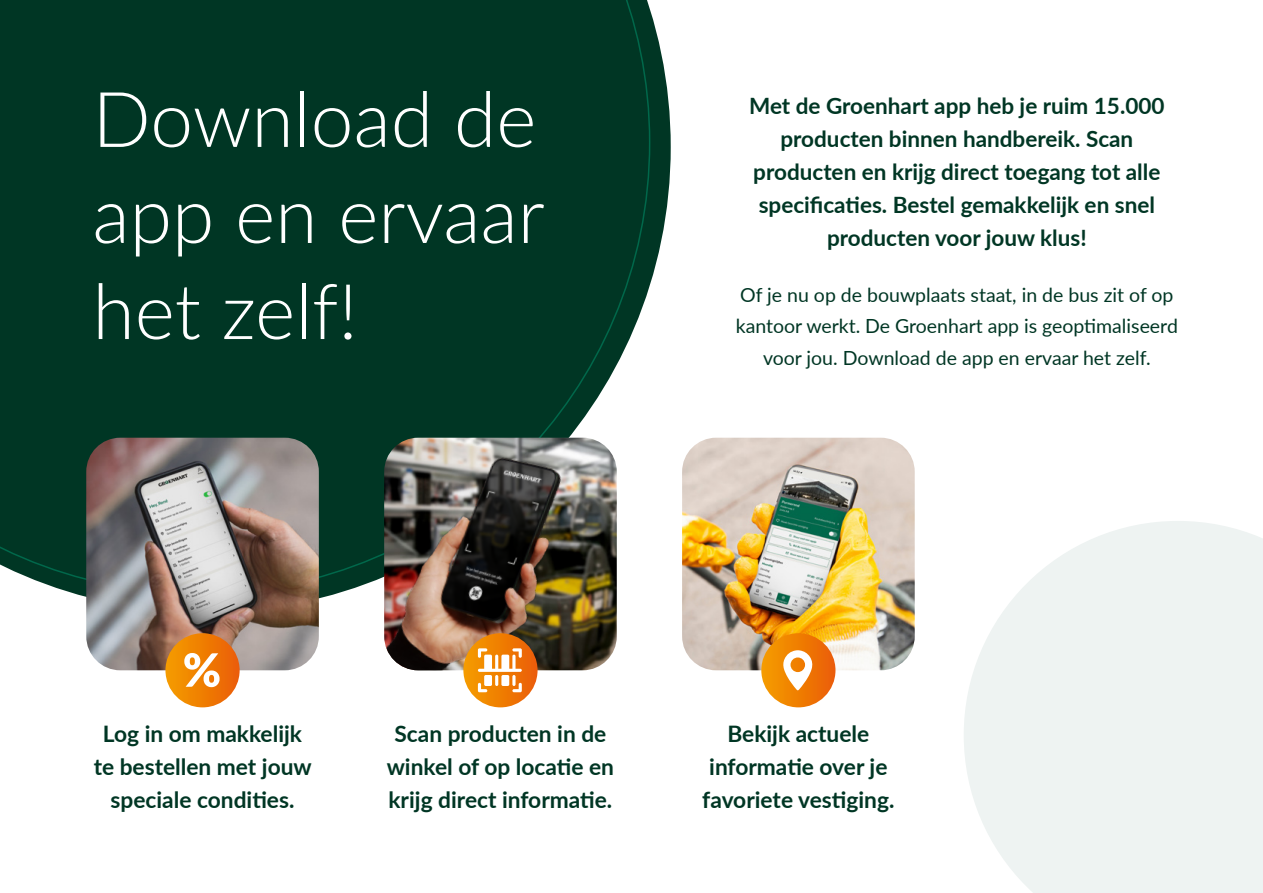
<style>
.page{position:relative;width:1263px;height:893px;background:#fff}
.page>*{position:absolute;margin:0;border:0;box-sizing:border-box;transform-origin:0 0}
.t1{font:300 76.8px/96px "Lato";color:#fff;text-align:justify}
.t2{font:700 22.65px/33.2px "Lato";color:#003624;text-align:center}
.t3{font:700 22.5px/33px "Lato";color:#003624;text-align:center}
.t4{font:19.5px/31.5px "Lato";color:#003624;text-align:center}
</style>
<div class="page">
<svg style="left:964px;top:521px;width:299px;height:372px;background:#f0f4f3"></svg>
<svg style="left:76px;top:10px;width:595px;height:589px"></svg>
<div style="left:0;top:0;width:650px;height:594px;background:#003624"></div>
<img style="left:86px;top:438px;width:233px;height:232px">
<img style="left:564px;top:438px;width:53px;height:232px">
<img style="left:384px;top:438px;width:180px;height:232px">
<img style="left:682px;top:438px;width:233px;height:232px">
<svg style="left:463px;top:633px;width:74px;height:74px;background:#ee7e05"></svg>
<svg style="left:478px;top:648px;width:44px;height:44px"></svg>
<svg style="left:165px;top:633px;width:75px;height:74px;background:#ee7e06"></svg>
<svg style="left:184px;top:653px;width:36px;height:34px"></svg>
<div style="left:761px;top:633px;width:74px;height:74px;background:linear-gradient(to right,#f49f01,#eb5e06);border-radius:37px"></div>
<svg style="left:783px;top:650px;width:30px;height:40px"></svg>
<h1 class="t1" style="left:92px;top:69px;width:454px">Download de app en ervaar het zelf!</h1>
<p class="t3" style="left:749px;top:89px;width:417px">Met de Groenhart app heb je ruim 15.000 producten binnen handbereik. Scan producten en krijg direct toegang tot alle specificaties. Bestel gemakkelijk en snel producten voor jouw klus!</p>
<p class="t4" style="left:736px;top:278px;width:444px">Of je nu op de bouwplaats staat, in de bus zit of op kantoor werkt. De Groenhart app is geoptimaliseerd voor jou. Download de app en ervaar het zelf.</p>
<p class="t2" style="left:94px;top:716px;width:220px">Log in om makkelijk te bestellen met jouw speciale condities.</p>
<p class="t2" style="left:387px;top:716px;width:229px">Scan producten in de winkel of op locatie en krijg direct informatie.</p>
<p class="t2" style="left:702px;top:716px;width:194px">Bekijk actuele informatie over je favoriete vestiging.</p>
</div>
